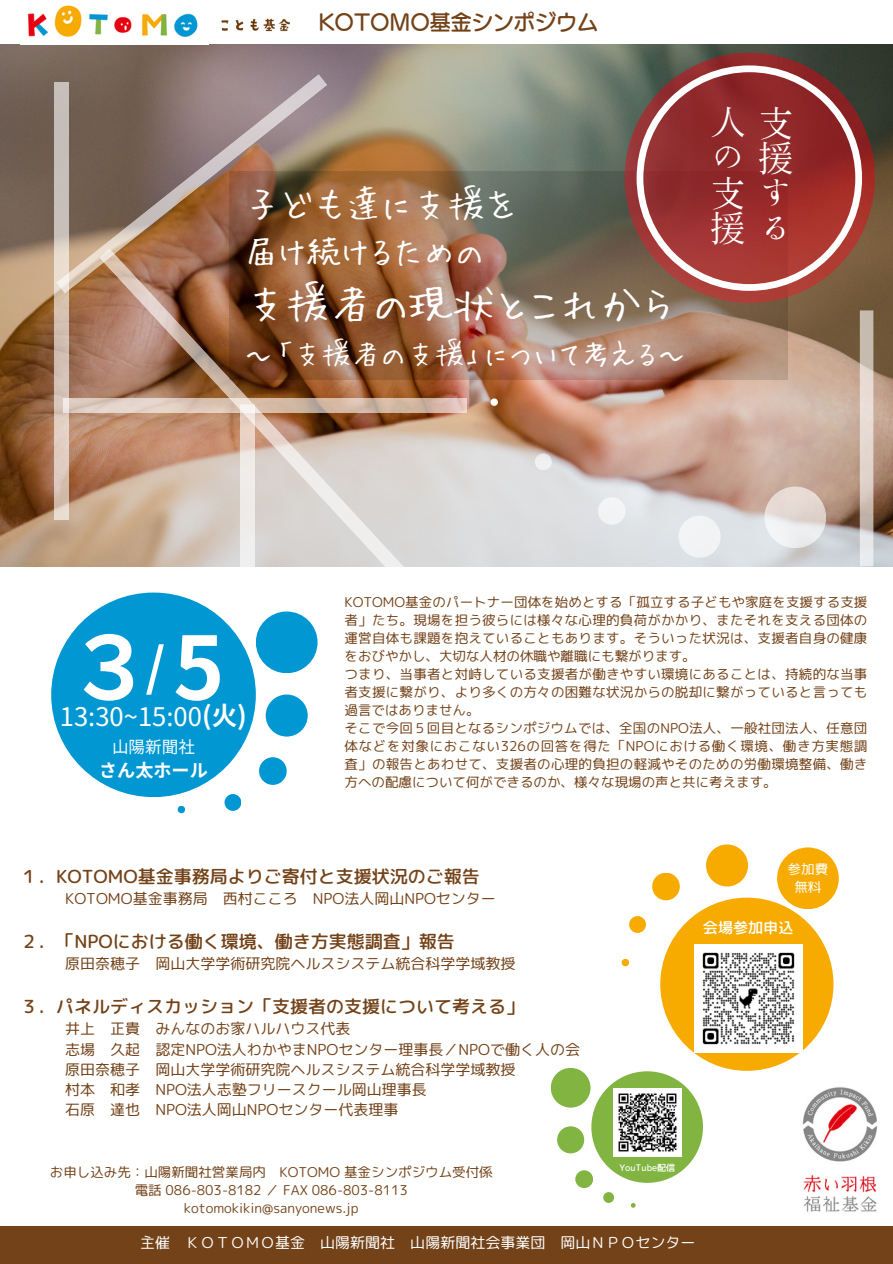
<style>
.page{position:relative;width:893px;height:1264px;background:#fff}
.page>*{position:absolute;margin:0;border:0;box-sizing:border-box;transform-origin:0 0}
.t1{font:700 87px "Noto Sans JP";color:#fff}
.t2{font:700 51.15px "Noto Sans JP";color:#fff}
.t3{font:42.6px "Hui Font P";color:#fff}
.t4{font:36.6px "Hui Font P";color:#fff}
.t5{font:34.95px "XANO mincho U32";color:#fff}
.t6{font:33.6px "Hui Font P";color:#fff}
.t7{font:29.1px "Hui Font P";color:#fff}
.t8{font:25.65px "Noto Sans JP";color:#fff}
.t9{font:21px "Canva UD Marugo Large Pr 6 N DB";color:#734218}
.t10{font:700 18.15px "Noto Sans JP";color:#fff}
.t11{font:18px "rounded mplus 1 p medium";color:#734218}
.t12{font:16.65px "Noto Sans JP";color:#fff}
.t13{font:15.15px "rounded mplus 1 p medium";color:#fff}
.t14{font:15px "rounded mplus 1 p regular";color:#734218}
.t15{font:15px "rounded mplus 1 p regular";color:#fff}
.t16{font:13.65px "rounded mplus 1 p regular";color:#fff}
.t17{font:13.5px/18px "rounded mplus 1 p regular";color:#734218;text-align:justify}
.t18{font:9.15px "rounded mplus 1 p medium";color:#fff}
.s1{font-weight:700}
</style>
<div class="page">
<img style="left:0;top:44px;width:892px;height:522px">
<svg style="left:69px;top:398px;width:398px;height:14px"></svg>
<svg style="left:55px;top:82px;width:14px;height:437px;background:#d8c5b9"></svg>
<div style="left:51px;top:592px;width:205px;height:205px;background:#0097d2;border-radius:50%"></div>
<div style="left:660px;top:897px;width:173px;height:173px;background:#f7ab00;border-radius:50%"></div>
<img style="left:694px;top:944px;width:108px;height:108px">
<div style="left:256px;top:611px;width:61px;height:62px;background:#0097d2;border-radius:50%"></div>
<div style="left:266px;top:694px;width:42px;height:42px;background:#0097d2;border-radius:50%"></div>
<div style="left:259px;top:757px;width:28px;height:28px;background:#0097d2;border-radius:50%"></div>
<div style="left:224px;top:794px;width:17px;height:16px;background:#0097d2;border-radius:50%"></div>
<div style="left:178px;top:805px;width:7px;height:8px;background:#0097d2;border-radius:50%"></div>
<svg style="left:621px;top:958px;width:8px;height:8px"></svg>
<div style="left:629px;top:916px;width:17px;height:16px;background:#f7ab00;border-radius:50%"></div>
<div style="left:652px;top:872px;width:27px;height:28px;background:#f7ab00;border-radius:50%"></div>
<div style="left:706px;top:844px;width:42px;height:42px;background:#f7ab00;border-radius:50%"></div>
<div style="left:777px;top:847px;width:61px;height:62px;background:#f7ab00;border-radius:50%"></div>
<svg style="left:764px;top:486px;width:62px;height:62px"></svg>
<div style="left:490px;top:398px;width:8px;height:8px;background:#fff;border-radius:50%"></div>
<div style="left:535px;top:453px;width:16px;height:17px;background:#f1f1f1;border-radius:50%"></div>
<div style="left:598px;top:497px;width:27px;height:28px;background:#f2f3f5;border-radius:50%"></div>
<div style="left:678px;top:515px;width:42px;height:42px;background:#f1f3f4;border-radius:50%"></div>
<div style="left:0;top:1226px;width:892px;height:37px;background:#734218"></div>
<svg style="left:99px;top:293px;width:306px;height:274px;background:#c2a694"></svg>
<svg style="left:56px;top:74px;width:271px;height:219px;background:#977c6f"></svg>
<svg style="left:240px;top:404px;width:14px;height:163px;background:#ede6e2"></svg>
<svg style="left:859px;top:332px;width:14px;height:234px;background:#d8cdc5"></svg>
<img style="left:802px;top:1087px;width:76px;height:125px">
<div style="left:591px;top:1071px;width:112px;height:111px;background:#81b441;border-radius:50%"></div>
<svg style="left:631px;top:1203px;width:4px;height:4px"></svg>
<div style="left:603px;top:1191px;width:11px;height:11px;background:#81b441;border-radius:50%"></div>
<div style="left:575px;top:1170px;width:18px;height:18px;background:#81b441;border-radius:50%"></div>
<div style="left:557px;top:1126px;width:27px;height:27px;background:#81b441;border-radius:50%"></div>
<div style="left:550px;top:1067px;width:40px;height:40px;background:#81b441;border-radius:50%"></div>
<img style="left:613px;top:1088px;width:68px;height:68px">
<img style="left:221px;top:18px;width:70px;height:14px">
<img style="left:28px;top:5px;width:170px;height:32px">
<img style="left:229px;top:171px;width:558px;height:209px">
<svg style="left:595px;top:44px;width:297px;height:288px;background:#6f5c4a"></svg>
<svg style="left:636px;top:65px;width:226px;height:226px;background:#9b4542"></svg>
<p class="t9" style="left:318px;top:12px;width:281px">KOTOMO基金シンポジウム</p>
<p class="t4" style="left:244px;top:184px;width:274px">子ども達に支援を</p>
<p class="t6" style="left:244px;top:233px;width:242px">届け続けるための</p>
<p class="t3" style="left:244px;top:280px;width:431px">支援者の現状とこれから</p>
<p class="t7" style="left:244px;top:338px;width:444px">～「支援者の支援」について考える～</p>
<p class="t5" style="left:710px;top:105px;width:85px">人支</p>
<p class="t5" style="left:758px;top:141px;width:36px">援</p>
<p class="t5" style="left:710px;top:175px;width:73px">支す</p>
<p class="t5" style="left:710px;top:210px;width:67px">援る</p>
<p class="t5" style="left:710px;top:140px;width:26px">の</p>
<p class="t1" style="left:66px;top:598px;width:159px">３5</p>
<p class="t2" style="left:145px;top:626px;width:21px">/</p>
<p class="t8" style="left:60px;top:696px;width:189px">13:30~15:00<span class="s1">(火)</span></p>
<p class="t12" style="left:112px;top:733px;width:84px">山陽新聞社</p>
<p class="t10" style="left:99px;top:755px;width:110px">さん太ホール</p>
<p class="t17" style="left:344px;top:592px;width:524px">KOTOMO基金のパートナー団体を始めとする「孤立する子どもや家庭を支援する支援者」たち。現場を担う彼らには様々な心理的負荷がかかり、またそれを支える団体の運営自体も課題を抱えていることもあります。そういった状況は、支援者自身の健康をおびやかし、大切な人材の休職や離職にも繋がります。</p>
<p class="t17" style="left:344px;top:664px;width:524px">つまり、当事者と対峙している支援者が働きやすい環境にあることは、持続的な当事者支援に繋がり、より多くの方々の困難な状況からの脱却に繋がっていると言っても過言ではありません。</p>
<p class="t17" style="left:344px;top:718px;width:524px">そこで今回５回目となるシンポジウムでは、全国のNPO法人、一般社団法人、任意団体などを対象におこない326の回答を得た「NPOにおける働く環境、働き方実態調査」の報告とあわせて、支援者の心理的負担の軽減やそのための労働環境整備、働き方への配慮について何ができるのか、様々な現場の声と共に考えます。</p>
<h6 class="t11" style="left:20px;top:863px;width:461px">１．KOTOMO基金事務局よりご寄付と支援状況のご報告</h6>
<p class="t14" style="left:65px;top:887px;width:432px">KOTOMO基金事務局 西村こころ NPO法人岡山NPOセンター</p>
<p class="t11" style="left:20px;top:928px;width:436px">２．「NPOにおける働く環境、働き方実態調査」報告</p>
<h2 class="t14" style="left:65px;top:953px;width:451px">原田奈穂子 岡山大学学術研究院ヘルスシステム統合科学学域教授</h2>
<h3 class="t11" style="left:20px;top:993px;width:505px">３．パネルディスカッション「支援者の支援について考える」</h3>
<h1 class="t14" style="left:65px;top:1018px;width:286px">井上 正貴 みんなのお家ハルハウス代表</h1>
<p class="t14" style="left:65px;top:1038px;width:516px">志場 久起 認定NPO法人わかやまNPOセンター理事長／NPOで働く人の会</p>
<h4 class="t14" style="left:65px;top:1058px;width:451px">原田奈穂子 岡山大学学術研究院ヘルスシステム統合科学学域教授</h4>
<h5 class="t14" style="left:65px;top:1079px;width:363px">村本 和孝 NPO法人志塾フリースクール岡山理事長</h5>
<p class="t14" style="left:65px;top:1099px;width:335px">石原 達也 NPO法人岡山NPOセンター代表理事</p>
<p class="t16" style="left:787px;top:859px;width:42px">参加費</p>
<p class="t16" style="left:794px;top:877px;width:29px">無料</p>
<p class="t13" style="left:702px;top:917px;width:92px">会場参加申込</p>
<p class="t17" style="left:50px;top:1162px;width:444px">お申し込み先：山陽新聞社営業局内 KOTOMO 基金シンポジウム受付係</p>
<p class="t17" style="left:135px;top:1180px;width:275px;text-align:center">電話 086-803-8182 ／ FAX 086-803-8113 kotomokikin@sanyonews.jp</p>
<p class="t18" style="left:619px;top:1161px;width:57px">YouTube配信</p>
<p class="t15" style="left:140px;top:1232px;width:556px">主催 ＫＯＴＯＭＯ基金 山陽新聞社 山陽新聞社会事業団 岡山ＮＰＯセンター</p>
</div>
